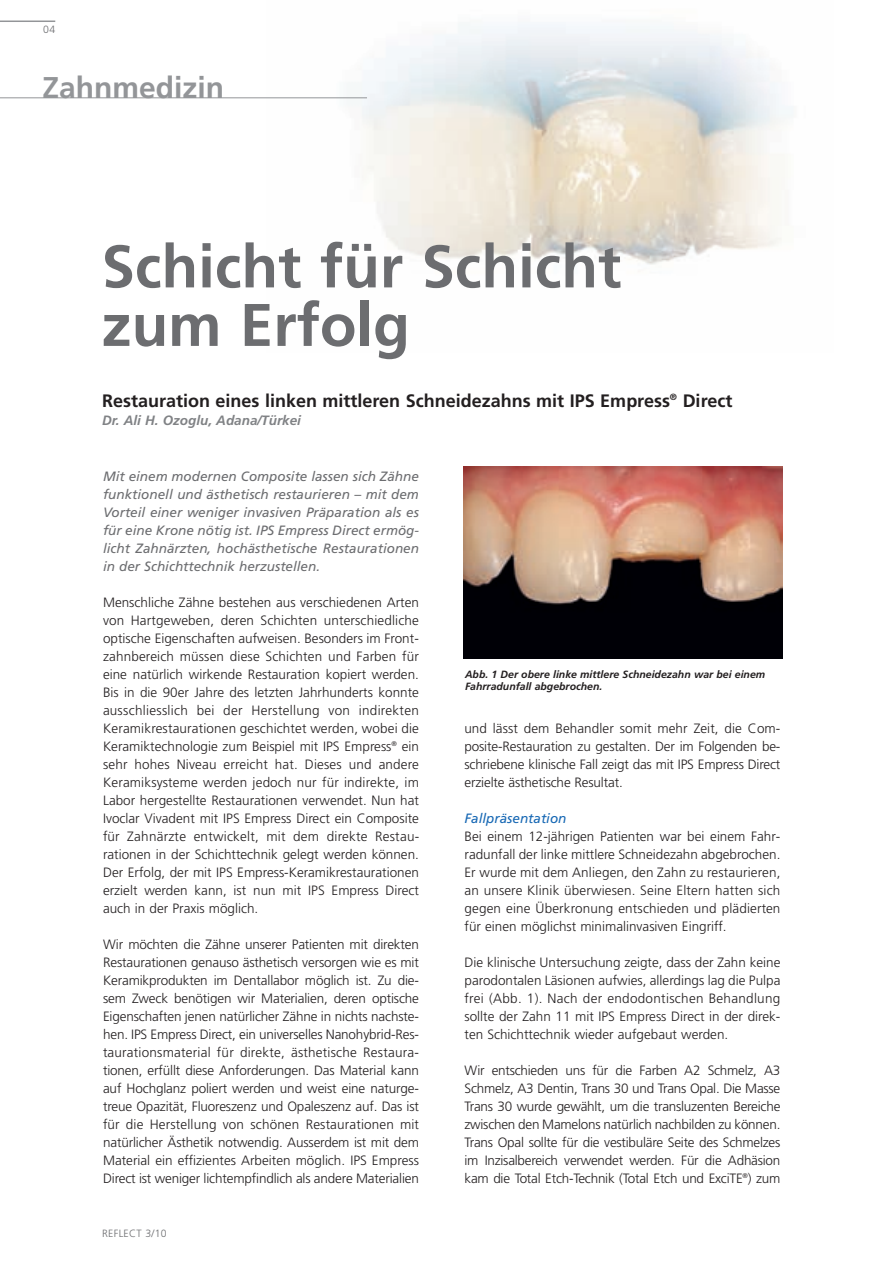
<style>
.page{position:relative;width:893px;height:1263px;background:#fff}
.page>*{position:absolute;margin:0;border:0;box-sizing:border-box;transform-origin:0 0}
.t1{font:700 60px/58.5px "Frutiger";color:#6c6d70}
.t2{font:700 30px "Frutiger";color:#939598}
.t3{font:700 18px "Frutiger";color:#231f20}
.t4{font:300 13.5px/18px "Frutiger";color:#231f20;text-align:justify}
.t5{font:italic 13.5px/18px "Frutiger";color:#6c6d70;text-align:justify}
.t6{font:italic 700 13.5px "Frutiger";color:#808285}
.t7{font:italic 700 10.5px/12px "Frutiger";color:#231f20}
.t8{font:300 10.5px "Frutiger";letter-spacing:.03em;color:#6c6d70}
.s1{font-weight:400;font-style:italic;color:#1768b4}
</style>
<div class="page">
<img style="left:266px;top:24px;width:527px;height:241px">
<hr style="left:0;top:21px;width:55px;height:1px;background:#939598">
<hr style="left:0;top:97px;width:367px;height:1px;background:#939598">
<img style="left:463px;top:467px;width:319px;height:191px">
<p class="t8" style="left:43px;top:26px;width:13px">04</p>
<p class="t2" style="left:43px;top:75px;width:183px">Zahnmedizin</p>
<p class="t1" style="left:102px;top:242px;width:521px">Schicht für Schicht zum Erfolg</p>
<p class="t3" style="left:102px;top:393px;width:632px">Restauration eines linken mittleren Schneidezahns mit IPS Empress<sup>®</sup> Direct</p>
<p class="t6" style="left:102px;top:415px;width:200px">Dr. Ali H. Ozoglu, Adana/Türkei</p>
<p class="t5" style="left:103px;top:468px;width:317px">Mit einem modernen Composite lassen sich Zähne funktionell und ästhetisch restaurieren – mit dem Vorteil einer weniger invasiven Präparation als es für eine Krone nötig ist. IPS Empress Direct ermög&shy;licht Zahnärzten, hochästhetische Restaurationen in der Schichttechnik herzustellen.</p>
<p class="t4" style="left:103px;top:594px;width:318px">Menschliche Zähne bestehen aus verschiedenen Arten von Hartgeweben, deren Schichten unterschiedliche optische Eigenschaften aufweisen. Besonders im Front - zahnbereich müssen diese Schichten und Farben für eine natürlich wirkende Restauration kopiert werden.<br>Bis in die 90er Jahre des letzten Jahrhunderts konnte ausschliesslich bei der Herstellung von indirekten Keramikrestaurationen geschichtet werden, wobei die Keramiktechnologie zum Beispiel mit IPS Empress<sup>®</sup> ein sehr hohes Niveau erreicht hat. Dieses und andere Ke ra miksysteme werden jedoch nur für indirekte, im La bor hergestellte Restaurationen verwendet. Nun hat Ivoclar Vivadent mit IPS Empress Direct ein Composite für Zahnärzte entwickelt, mit dem direkte Restau - rationen in der Schichttechnik gelegt werden können.<br>Der Erfolg, der mit IPS Empress-Keramik restaurationen erzielt werden kann, ist nun mit IPS Empress Direct auch in der Praxis möglich.</p>
<p class="t4" style="left:103px;top:936px;width:317px">Wir möchten die Zähne unserer Patienten mit direkten Restaurationen genauso ästhetisch versorgen wie es mit Keramikprodukten im Dentallabor möglich ist. Zu die&shy;sem Zweck benötigen wir Materialien, deren optische Eigenschaften jenen natürlicher Zähne in nichts nachste&shy;hen. IPS Empress Direct, ein universelles Nanohybrid-Res - taurationsmaterial für direkte, ästhetische Restaura - tionen, erfüllt diese Anforderungen. Das Material kann auf Hochglanz poliert werden und weist eine naturge&shy;treue Opazität, Fluoreszenz und Opaleszenz auf. Das ist für die Herstellung von schönen Restaurationen mit natürlicher Ästhetik notwendig. Ausserdem ist mit dem Material ein effizientes Arbeiten möglich. IPS Empress Direct ist weniger lichtempfindlich als andere Materialien</p>
<p class="t8" style="left:102px;top:1229px;width:66px">REFLECT 3/10</p>
<p class="t7" style="left:465px;top:669px;width:302px">Abb. 1 Der obere linke mittlere Schneidezahn war bei einem<br>Fahrradunfall abgebrochen.</p>
<p class="t4" style="left:464px;top:720px;width:317px">und lässt dem Behandler somit mehr Zeit, die Com - posite-Restauration zu gestalten. Der im Folgenden be - schriebene klinische Fall zeigt das mit IPS Empress Direct erzielte ästhetische Resultat.</p>
<p class="t4" style="left:464px;top:810px;width:317px;text-align:left"><span class="s1">Fallpräsentation<br></span>Bei einem 12-jährigen Patienten war bei einem Fahr - radunfall der linke mittlere Schneidezahn abgebrochen.<br>Er wurde mit dem Anliegen, den Zahn zu restaurieren, an unsere Klinik überwiesen. Seine Eltern hatten sich gegen eine Überkronung entschieden und plädierten für einen möglichst minimalinvasiven Eingriff.</p>
<p class="t4" style="left:464px;top:954px;width:317px">Die klinische Untersuchung zeigte, dass der Zahn keine parodontalen Läsionen aufwies, allerdings lag die Pulpa frei (Abb. 1). Nach der endodontischen Behandlung sollte der Zahn 11 mit IPS Empress Direct in der direk&shy;ten Schichttechnik wieder aufgebaut werden.</p>
<p class="t4" style="left:464px;top:1062px;width:317px">Wir entschieden uns für die Farben A2 Schmelz, A3<br>Schmelz, A3 Dentin, Trans 30 und Trans Opal. Die Masse Trans 30 wurde gewählt, um die transluzenten Bereiche zwischen den Mamelons natürlich nachbilden zu können.<br>Trans Opal sollte für die vestibuläre Seite des Schmelzes im Inzisalbereich verwendet werden. Für die Adhäsion kam die Total Etch-Technik (Total Etch und ExciTE<sup>®</sup>) zum</p>
</div>
